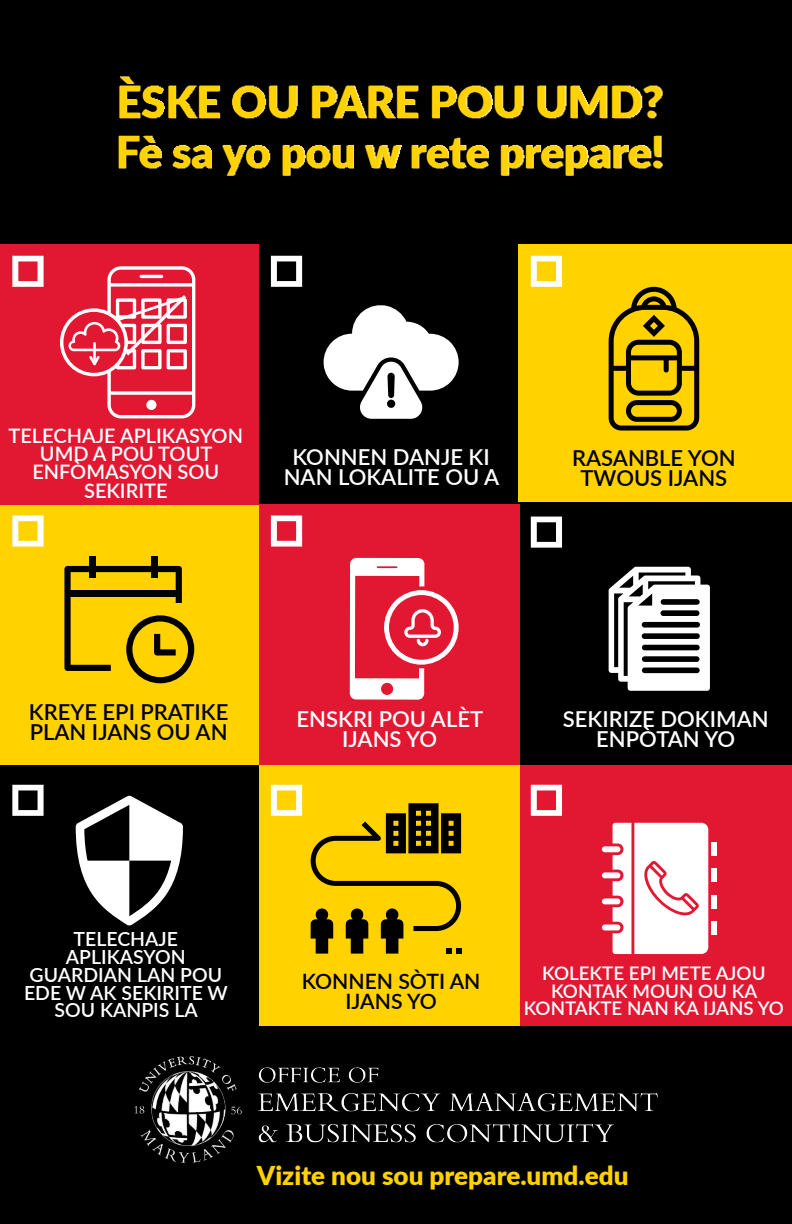
<style>
.page{position:relative;width:792px;height:1224px;background:#000}
.page>*{position:absolute;margin:0;border:0;box-sizing:border-box;transform-origin:0 0}
.t1{font:900 60px "Lato";color:#fff}
.t2{font:900 43.4px/50px "Lato";color:#ffd200}
.t3{font:900 26px "Lato";color:#ffd200}
.t4{font:600 22px/20.2px "Lato";color:#fff;text-align:center}
.t5{font:600 22px/20.2px "Lato";color:#000}
.t6{font:600 21.2px/19.4px "Lato";color:#000;text-align:center}
.t7{font:600 20px/18.2px "Lato";color:#fff;text-align:center}
.t8{font:600 19.4px/17.8px "Lato";color:#fff;text-align:center}
.t9{font:600 18.8px/17.2px "Lato";color:#fff;text-align:center}
</style>
<div class="page">
<img style="left:119px;top:76px;width:544px;height:100px">
<div style="left:518px;top:765px;width:274px;height:261px;background:#e21833"></div>
<div style="left:259px;top:765px;width:261px;height:261px;background:#ffd200"></div>
<div style="left:0;top:504px;width:259px;height:261px;background:#ffd200"></div>
<div style="left:0;top:244px;width:259px;height:260px;background:#e21833"></div>
<div style="left:518px;top:244px;width:274px;height:257px;background:#ffd200"></div>
<div style="left:259px;top:504px;width:261px;height:261px;background:#e21833"></div>
<svg style="left:64px;top:566px;width:130px;height:117px"></svg>
<div style="left:67px;top:591px;width:112px;height:6px;background:#000"></div>
<div style="left:89px;top:557px;width:6px;height:21px;background:#000"></div>
<div style="left:151px;top:557px;width:6px;height:21px;background:#000"></div>
<svg style="left:608px;top:567px;width:102px;height:124px"></svg>
<svg style="left:608px;top:287px;width:91px;height:144px"></svg>
<div style="left:711px;top:869px;width:5px;height:13px;background:#fff"></div>
<div style="left:711px;top:895px;width:5px;height:13px;background:#fff"></div>
<div style="left:711px;top:921px;width:5px;height:14px;background:#fff"></div>
<div style="left:711px;top:842px;width:5px;height:14px;background:#fff"></div>
<svg style="left:602px;top:823px;width:106px;height:131px"></svg>
<svg style="left:653px;top:864px;width:10px;height:10px"></svg>
<svg style="left:323px;top:305px;width:135px;height:114px"></svg>
<img style="left:135px;top:1057px;width:522px;height:106px">
<svg style="left:310px;top:803px;width:152px;height:151px"></svg>
<svg style="left:350px;top:558px;width:108px;height:142px"></svg>
<svg style="left:62px;top:310px;width:64px;height:65px"></svg>
<svg style="left:76px;top:796px;width:107px;height:130px"></svg>
<svg style="left:68px;top:266px;width:127px;height:152px"></svg>
<h2 class="t2" style="left:116px;top:75px;width:549px">ÈSKE OU PARE POU UMD?<br>Fè sa yo pou w rete prepare!</h2>
<h1 class="t1" style="left:10px;top:220px;width:37px">□</h1>
<h1 class="t1" style="left:268px;top:220px;width:37px">□</h1>
<h1 class="t1" style="left:528px;top:220px;width:37px">□</h1>
<p class="t7" style="left:9px;top:426px;width:236px">TELECHAJE APLIKASYON<br>UMD A POU TOUT<br>ENFÒMASYON SOU<br>SEKIRITE</p>
<p class="t4" style="left:284px;top:446px;width:217px">KONNEN DANJE KI<br>NAN LOKALITE OU A</p>
<h1 class="t1" style="left:10px;top:480px;width:37px">□</h1>
<h1 class="t1" style="left:268px;top:480px;width:37px">□</h1>
<p class="t5" style="left:572px;top:447px;width:165px;text-align:center">RASANBLE YON<br>TWOUS IJANS</p>
<h1 class="t1" style="left:528px;top:481px;width:37px">□</h1>
<p class="t5" style="left:29px;top:701px;width:201px">KREYE EPI PRATIKE<br>PLAN IJANS OU AN</p>
<p class="t4" style="left:296px;top:708px;width:188px">ENSKRI POU ALÈT<br>IJANS YO</p>
<h1 class="t1" style="left:10px;top:749px;width:37px">□</h1>
<h1 class="t1" style="left:268px;top:749px;width:37px">□</h1>
<p class="t4" style="left:562px;top:708px;width:207px">SEKIRIZE DOKIMAN<br>ENPÒTAN YO</p>
<h1 class="t1" style="left:528px;top:749px;width:37px">□</h1>
<p class="t8" style="left:24px;top:929px;width:205px">TELECHAJE<br>APLIKASYON<br>GUARDIAN LAN POU<br>EDE W AK SEKIRITE W<br>SOU KANPIS LA</p>
<p class="t6" style="left:301px;top:971px;width:180px">KONNEN SÒTI AN<br>IJANS YO</p>
<p class="t9" style="left:523px;top:964px;width:262px">KOLEKTE EPI METE AJOU<br>KONTAK MOUN OU KA<br>KONTAKTE NAN KA IJANS YO</p>
<p class="t3" style="left:257px;top:1156px;width:373px">Vizite nou sou prepare.umd.edu</p>
</div>
